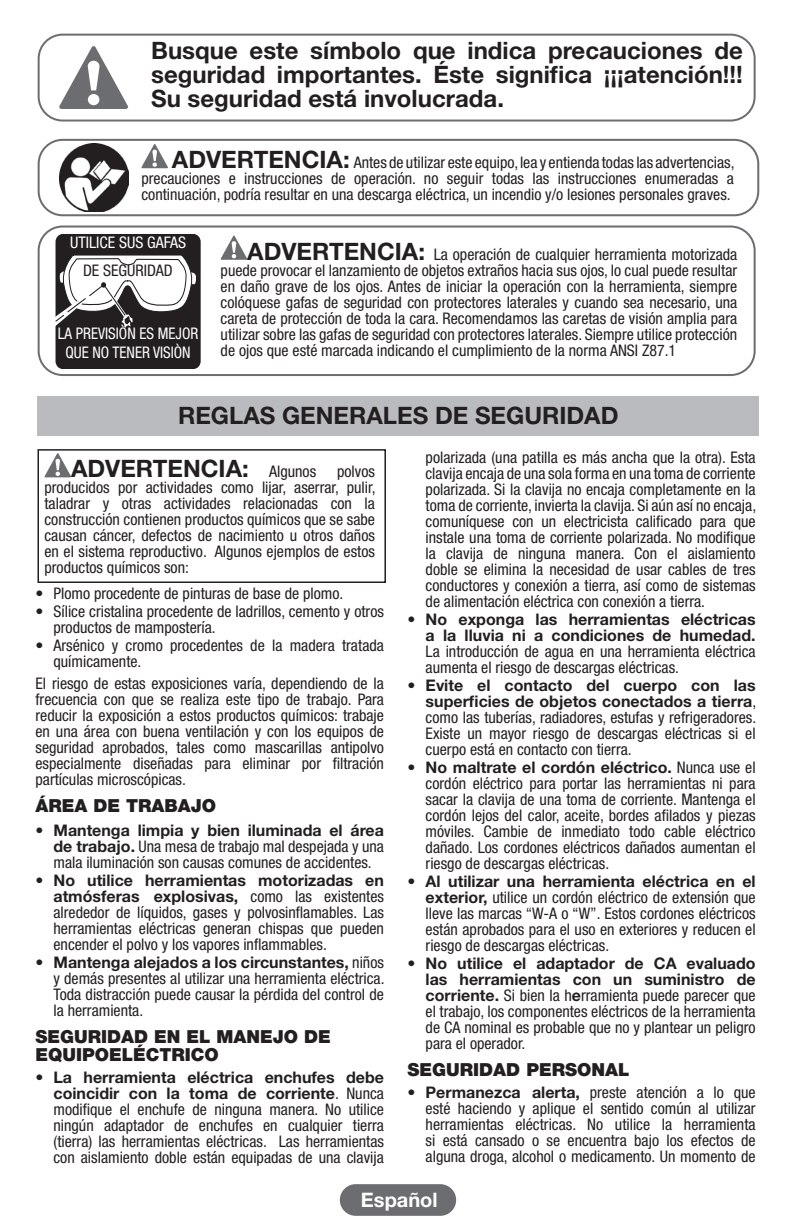
<style>
.page{position:relative;width:792px;height:1224px;background:#fff}
.page>*{position:absolute;margin:0;border:0;box-sizing:border-box;transform-origin:0 0}
.t1{font:700 24px/24px "Helvetica Neue LT Std";color:#231f20;text-align:justify}
.t2{font:700 20px "Helvetica Neue LT Std";color:#fff}
.t3{font:900 18px/18px "Helvetica Neue LT Std";color:#231f20}
.t4{font:condensed 16px/16px "Helvetica Neue LT Std";color:#231f20;text-align:justify}
.t5{font:700 16px/16px "Helvetica Neue LT Std";color:#231f20;text-align:right}
.t6{font:condensed 16px/19.2px "Helvetica Neue LT Std";color:#fff;text-align:center;scale:.95 1}
.t7{font:condensed 16px "Helvetica Neue LT Std";color:#fff}
.s1{font-weight:700;font-stretch:normal;font-size:24px}
.s2{font-weight:400;font-stretch:condensed;font-size:16px}
.s3{font-weight:400;font-stretch:condensed}
.s4{font-weight:700;font-stretch:normal}
</style>
<div class="page">
<div style="left:340px;top:1184px;width:116px;height:32px;background:#6c6d70;border-radius:16px"></div>
<svg style="left:59px;top:46px;width:69px;height:63px"></svg>
<div style="left:38px;top:34px;width:718px;height:88px;border:2px solid #6c6d70;border-radius:24px"></div>
<div style="left:38px;top:226px;width:718px;height:150px;border:2px solid #6c6d70;border-radius:24px"></div>
<div style="left:56px;top:234px;width:145px;height:135px;background:#231f20;border-radius:8px"></div>
<svg style="left:55px;top:254px;width:141px;height:74px"></svg>
<svg style="left:221px;top:236px;width:26px;height:24px"></svg>
<svg style="left:141px;top:144px;width:27px;height:24px"></svg>
<img style="left:60px;top:144px;width:68px;height:68px">
<div style="left:38px;top:139px;width:721px;height:77px;border:2px solid #6c6d70;border-radius:24px"></div>
<div style="left:38px;top:396px;width:721px;height:40px;background:#babbbe"></div>
<svg style="left:44px;top:453px;width:27px;height:24px"></svg>
<div style="left:38px;top:449px;width:348px;height:134px;border:2px solid #231f20"></div>
<h1 class="t1" style="left:151px;top:38px;width:593px">Busque este símbolo que indica precauciones de seguridad importantes. Éste significa ¡¡¡atención!!!<br>Su seguridad está involucrada.</h1>
<p class="t4" style="left:141px;top:154px;width:595px;text-indent:31px"><span class="s1">ADVERTENCIA:</span> Antes de utilizar este equipo, lea y entienda todas las advertencias, precauciones e instrucciones de operación. no seguir todas las instrucciones enumeradas a continuación, podría resultar en una descarga eléctrica, un incendio y/o lesiones personales graves.</p>
<p class="t7" style="left:70px;top:233px;width:117px">UTILICE SUS GAFAS</p>
<p class="t4" style="left:83px;top:262px;width:91px">DE SEGURIDAD</p>
<p class="t6" style="left:58px;top:323px;width:149px">LA PREVISIÒN ES MEJOR<br>QUE NO TENER VISIÒN</p>
<p class="t4" style="left:221px;top:246px;width:518px;text-indent:27px"><span class="s1">ADVERTENCIA:</span> La operación de cualquier herramienta motorizada puede provocar el lanzamiento de objetos extraños hacia sus ojos, lo cual puede resultar en daño grave de los ojos. Antes de iniciar la operación con la herramienta, siempre colóquese gafas de seguridad con protectores laterales y cuando sea necesario, una careta de protección de toda la cara. Recomendamos las caretas de visión amplia para utilizar sobre las gafas de seguridad con protectores laterales. Siempre utilice protección de ojos que esté marcada indicando el cumplimiento de la norma ANSI Z87.1</p>
<h1 class="t1" style="left:178px;top:403px;width:442px">REGLAS GENERALES DE SEGURIDAD</h1>
<h1 class="t1" style="left:71px;top:456px;width:247px">ADVERTENCIA: <span class="s2">Algunos</span></h1>
<p class="t4" style="left:426px;top:449px;width:332px">polarizada (una patilla es más ancha que la otra). Esta clavija encaja de una sola forma en una toma de corriente polarizada. Si la clavija no encaja completamente en la toma de corriente, invierta la clavija. Si aún así no encaja, comuníquese con un electricista calificado para que instale una toma de corriente polarizada. No modifique la clavija de ninguna manera. Con el aislamiento doble se elimina la necesidad de usar cables de tres conductores y conexión a tierra, así como de sistemas de alimentación eléctrica con conexión a tierra.</p>
<p class="t5" style="left:408px;top:610px;width:350px"><span class="s3">•</span> No exponga las herramientas eléctricas a la lluvia ni a condiciones de humedad.</p>
<p class="t4" style="left:426px;top:643px;width:331px">La introducción de agua en una herramienta eléctrica aumenta el riesgo de descargas eléctricas.</p>
<p class="t4" style="left:426px;top:677px;width:332px;text-indent:-18px">• <span class="s4">Evite el contacto del cuerpo con las superficies de objetos conectados a tierra</span>, como las tuberías, radiadores, estufas y refrigeradores.<br>Existe un mayor riesgo de descargas eléctricas si el cuerpo está en contacto con tierra.</p>
<p class="t4" style="left:426px;top:759px;width:332px;text-indent:-18px">• <span class="s4">No maltrate el cordón eléctrico.</span> Nunca use el cordón eléctrico para portar las herramientas ni para sacar la clavija de una toma de corriente. Mantenga el cordón lejos del calor, aceite, bordes afilados y piezas móviles. Cambie de inmediato todo cable eléctrico dañado. Los cordones eléctricos dañados aumentan el riesgo de descargas eléctricas.</p>
<p class="t4" style="left:426px;top:873px;width:332px;text-indent:-18px">• <span class="s4">Al utilizar una herramienta eléctrica en el exterior,</span> utilice un cordón eléctrico de extensión que lleve las marcas “W-A o “W”. Estos cordones eléctricos están aprobados para el uso en exteriores y reducen el riesgo de descargas eléctricas.</p>
<p class="t4" style="left:426px;top:955px;width:332px;text-indent:-18px">• <span class="s4">No utilice el adaptador de CA evaluado las herramientas con un suministro de corriente.</span> Si bien la h<span class="s4">e</span>rramienta puede parecer que el trabajo, los componentes eléctricos de la herramienta de CA nominal es probable que no y plantear un peligro para el operador.</p>
<p class="t3" style="left:408px;top:1060px;width:223px">SEGURIDAD PERSONAL</p>
<p class="t4" style="left:426px;top:1084px;width:332px;text-indent:-18px">• <span class="s4">Permanezca alerta,</span> preste atención a lo que esté haciendo y aplique el sentido común al utilizar herramientas eléctricas. No utilice la herramienta si está cansado o se encuentra bajo los efectos de alguna droga, alcohol o medicamento. Un momento de</p>
<p class="t4" style="left:45px;top:464px;width:333px;text-indent:293px">polvos producidos por actividades como lijar, aserrar, pulir, taladrar y otras actividades relacionadas con la construcción contienen productos químicos que se sabe causan cáncer, defectos de nacimiento u otros daños en el sistema reproductivo. Algunos ejemplos de estos productos químicos son:</p>
<p class="t4" style="left:36px;top:586px;width:309px">• Plomo procedente de pinturas de base de plomo.</p>
<p class="t4" style="left:54px;top:604px;width:332px;text-indent:-18px">• Sílice cristalina procedente de ladrillos, cemento y otros productos de mampostería.</p>
<p class="t4" style="left:54px;top:638px;width:332px;text-indent:-18px">• Arsénico y cromo procedentes de la madera tratada químicamente.</p>
<p class="t4" style="left:36px;top:676px;width:350px">El riesgo de estas exposiciones varía, dependiendo de la frecuencia con que se realiza este tipo de trabajo. Para reducir la exposición a estos productos químicos: trabaje en una área con buena ventilación y con los equipos de seguridad aprobados, tales como mascarillas antipolvo especialmente diseñadas para eliminar por filtración partículas microscópicas.</p>
<p class="t3" style="left:36px;top:797px;width:182px">ÁREA DE TRABAJO</p>
<p class="t4" style="left:54px;top:823px;width:332px;text-indent:-18px">• <span class="s4">Mantenga limpia y bien iluminada el área de trabajo.</span> Una mesa de trabajo mal despejada y una mala iluminación son causas comunes de accidentes.</p>
<p class="t4" style="left:54px;top:873px;width:332px;text-indent:-18px">• <span class="s4">No utilice herramientas motorizadas en atmósferas explosivas,</span> como las existentes alrededor de líquidos, gases y polvosinflamables. Las herramientas eléctricas generan chispas que pueden encender el polvo y los vapores inflammables.</p>
<p class="t4" style="left:54px;top:955px;width:333px;text-indent:-18px">• <span class="s4">Mantenga alejados a los circunstantes,</span> niños y demás presentes al utilizar una herramienta eléctrica.<br>Toda distracción puede causar la pérdida del control de la herramienta.</p>
<p class="t3" style="left:36px;top:1028px;width:297px">SEGURIDAD EN EL MANEJO DE<br>EQUIPOELÉCTRICO</p>
<p class="t4" style="left:54px;top:1070px;width:332px;text-indent:-18px">• <span class="s4">La herramienta eléctrica enchufes debe coincidir con la toma de corriente</span>. Nunca modifique el enchufe de ninguna manera. No utilice ningún adaptador de enchufes en cualquier tierra (tierra) las herramientas eléctricas. Las herramientas con aislamiento doble están equipadas de una clavija</p>
<p class="t2" style="left:361px;top:1187px;width:78px">Español</p>
</div>
